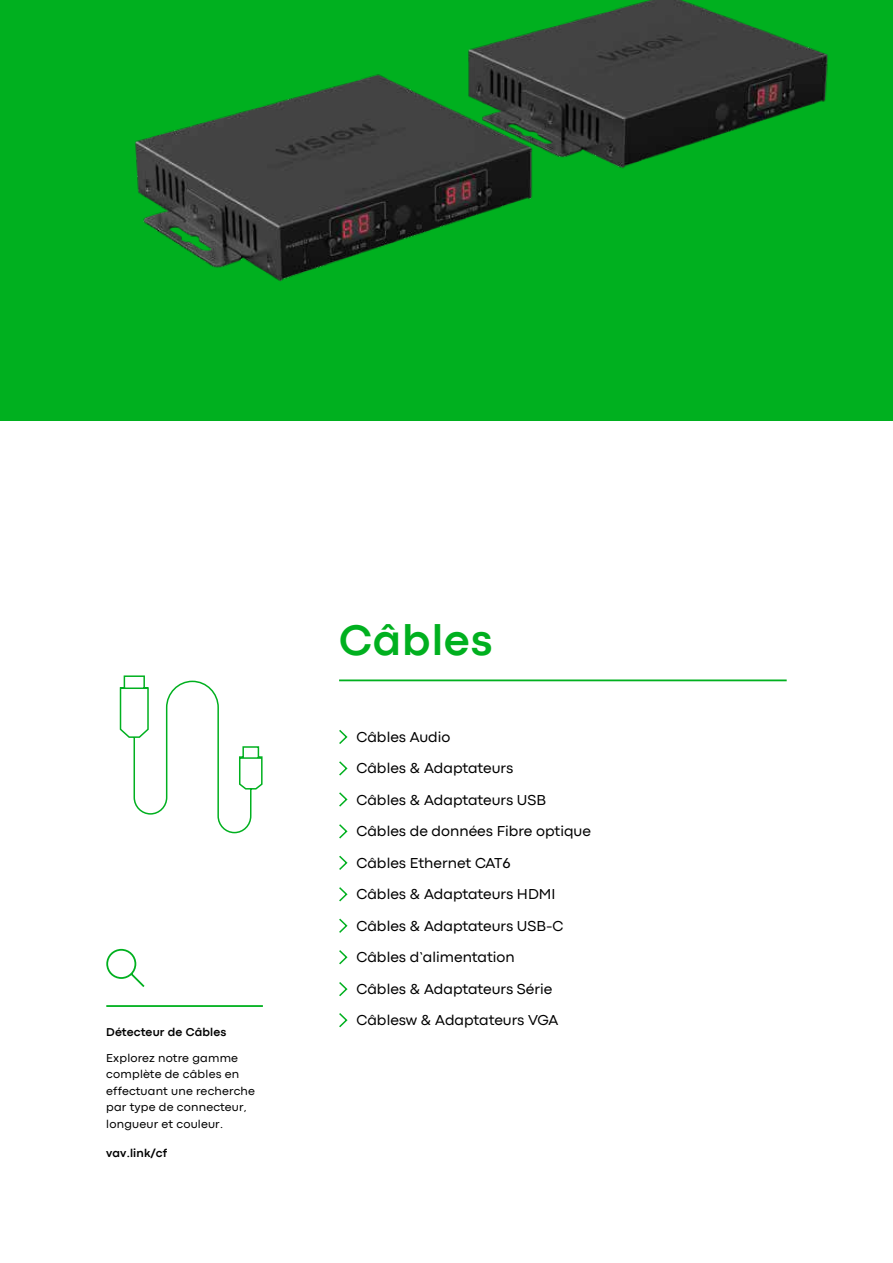
<style>
.page{position:relative;width:893px;height:1263px;background:#fff}
.page>*{position:absolute;margin:0;border:0;box-sizing:border-box;transform-origin:0 0}
.t1{font:700 45px "Codec Pro";letter-spacing:.015em;color:#00b01f}
.t2{font:15px/31.5px "Codec Pro";color:#000}
.t3{font:12px/16.5px "Codec Pro";letter-spacing:.015em;color:#000}
.t4{font:700 12px "Codec Pro";letter-spacing:.015em;color:#000}
</style>
<div class="page">
<div style="left:0;top:0;width:893px;height:421px;background:#00b01f"></div>
<hr style="left:339px;top:679px;width:448px;height:2px;background:#00b01f">
<hr style="left:106px;top:1005px;width:157px;height:2px;background:#00b01f">
<svg style="left:119px;top:675px;width:144px;height:159px"></svg>
<svg style="left:339px;top:730px;width:9px;height:14px"></svg>
<svg style="left:339px;top:761px;width:9px;height:15px"></svg>
<svg style="left:339px;top:792px;width:9px;height:15px"></svg>
<svg style="left:339px;top:824px;width:9px;height:15px"></svg>
<svg style="left:339px;top:855px;width:9px;height:15px"></svg>
<svg style="left:339px;top:887px;width:9px;height:15px"></svg>
<svg style="left:339px;top:918px;width:9px;height:15px"></svg>
<svg style="left:339px;top:950px;width:9px;height:15px"></svg>
<svg style="left:339px;top:982px;width:9px;height:15px"></svg>
<svg style="left:339px;top:1013px;width:9px;height:15px"></svg>
<svg style="left:106px;top:948px;width:39px;height:39px"></svg>
<img style="left:135px;top:0;width:693px;height:282px">
<p class="t4" style="left:106px;top:1025px;width:122px">Détecteur de Câbles</p>
<p class="t3" style="left:106px;top:1049px;width:150px">Explorez notre gamme complète de câbles en effectuant une recherche par type de connecteur, longueur et couleur.</p>
<p class="t4" style="left:106px;top:1145px;width:63px">vav.link/cf</p>
<h1 class="t1" style="left:339px;top:613px;width:155px">Câbles</h1>
<p class="t2" style="left:356px;top:721px;width:236px">Câbles Audio<br>Câbles &amp; Adaptateurs<br>Câbles &amp; Adaptateurs USB<br>Câbles de données Fibre optique<br>Câbles Ethernet CAT6<br>Câbles &amp; Adaptateurs HDMI<br>Câbles &amp; Adaptateurs USB-C<br>Câbles d’alimentation<br>Câbles &amp; Adaptateurs Série<br>Câblesw &amp; Adaptateurs VGA</p>
</div>
